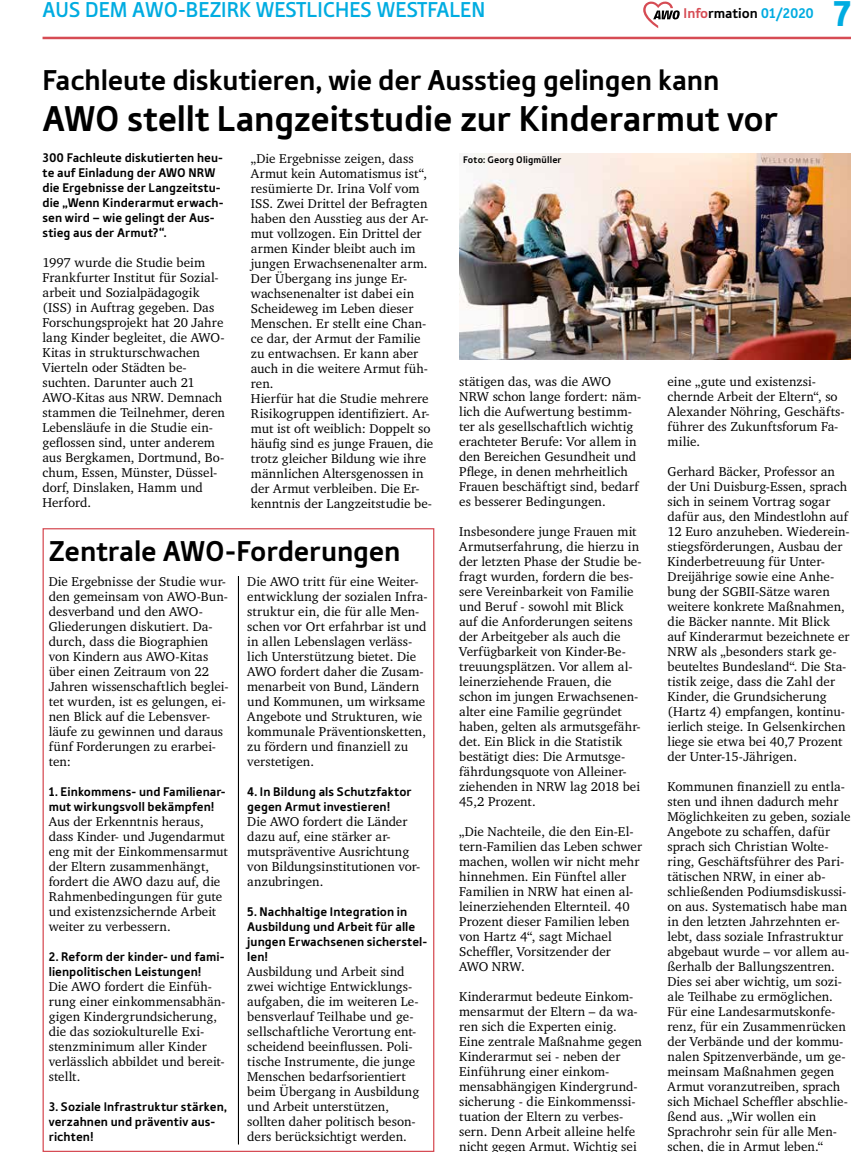
<style>
.page{position:relative;width:851px;height:1152px;background:#fff}
.page>*{position:absolute;margin:0;border:0;box-sizing:border-box;transform-origin:0 0}
.t1{font:700 37.5px "Tabula ITC Std";letter-spacing:-.005em;color:#000}
.t2{font:900 37.5px "Tabula ITC Std";color:#00ace1}
.t3{font:700 30px "Tabula ITC Std";letter-spacing:-.005em;color:#000}
.t4{font:500 22.5px "Tabula ITC Std";color:#00ace1}
.t5{font:700 14.75px "Tabula ITC Std";color:#000}
.t6{font:13.12px/15px "Charter BT";letter-spacing:.005em;color:#000}
.t7{font:700 13.12px/15px "Tabula ITC Std";letter-spacing:.005em;color:#000}
.t8{font:700 10px "Tabula ITC Std";letter-spacing:.015em;color:#000}
.s1{color:#d64c54}
.s2{color:#00ace1}
</style>
<div class="page">
<hr style="left:43px;top:37px;width:807px;height:2px;background:#d64c54">
<svg style="left:643px;top:2px;width:36px;height:26px"></svg>
<img style="left:459px;top:153px;width:391px;height:206px">
<hr style="left:238px;top:576px;width:1px;height:568px;background:#000">
<h3 class="t4" style="left:43px;top:-4px;width:444px">AUS DEM AWO-BEZIRK WESTLICHES WESTFALEN</h3>
<p class="t5" style="left:683px;top:5px;width:132px"><span class="s1">Info</span>rmation <span class="s2">01/2020</span></p>
<h1 class="t2" style="left:832px;top:-9px;width:20px">7</h1>
<h2 class="t3" style="left:43px;top:62px;width:678px">Fachleute diskutieren, wie der Ausstieg gelingen kann</h2>
<h1 class="t1" style="left:43px;top:97px;width:737px">AWO stellt Langzeitstudie zur Kinderarmut vor</h1>
<p class="t7" style="left:43px;top:150px;width:182px">300 Fachleute diskutierten heu&shy;te auf Einladung der AWO NRW die Ergebnisse der Langzeitstu&shy;die „Wenn Kinderarmut erwach&shy;sen wird – wie gelingt der Aus&shy;stieg aus der Armut?“.</p>
<p class="t6" style="left:43px;top:255px;width:184px">1997 wurde die Studie beim<br>Frankfurter Institut für Sozial&shy;arbeit und Sozialpädagogik (ISS) in Auftrag gegeben. Das<br>Forschungsprojekt hat 20 Jahre lang Kinder begleitet, die AWO-<br>Kitas in strukturschwachen<br>Vierteln oder Städten be&shy;suchten. Darunter auch 21<br>AWO-Kitas aus NRW. Demnach stammen die Teilnehmer, deren<br>Lebensläufe in die Studie ein&shy;geflossen sind, unter anderem aus Bergkamen, Dortmund, Bo&shy;chum, Essen, Münster, Düssel&shy;dorf, Dinslaken, Hamm und<br>Herford.</p>
<p class="t6" style="left:251px;top:151px;width:184px">„Die Ergebnisse zeigen, dass<br>Armut kein Automatismus ist“, resümierte Dr. Irina Volf vom<br>ISS. Zwei Drittel der Befragten haben den Ausstieg aus der Ar&shy;mut vollzogen. Ein Drittel der armen Kinder bleibt auch im jungen Erwachsenenalter arm.<br>Der Übergang ins junge Er&shy;wachsenenalter ist dabei ein<br>Scheideweg im Leben dieser<br>Menschen. Er stellt eine Chan&shy;ce dar, der Armut der Familie zu entwachsen. Er kann aber auch in die weitere Armut füh&shy;ren.<br>Hierfür hat die Studie mehrere<br>Risikogruppen identifiziert. Ar&shy;mut ist oft weiblich: Doppelt so häufig sind es junge Frauen, die trotz gleicher Bildung wie ihre männlichen Altersgenossen in der Armut verbleiben. Die Er&shy;kenntnis der Langzeitstudie be-</p>
<p class="t8" style="left:463px;top:154px;width:100px">Foto: Georg Oligmüller</p>
<p class="t6" style="left:667px;top:374px;width:179px">eine „gute und existenzsi&shy;chernde Arbeit der Eltern“, so<br>Alexander Nöhring, Geschäfts&shy;führer des Zukunftsforum Fa&shy;milie.</p>
<p class="t6" style="left:667px;top:464px;width:184px">Gerhard Bäcker, Professor an der Uni Duisburg-Essen, sprach sich in seinem Vortrag sogar dafür aus, den Mindestlohn auf<br>12 Euro anzuheben. Wiederein&shy;stiegsförderungen, Ausbau der<br>Kinderbetreuung für Unter-<br>Dreijährige sowie eine Anhe&shy;bung der SGBII-Sätze waren weitere konkrete Maßnahmen, die Bäcker nannte. Mit Blick auf Kinderarmut bezeichnete er<br>NRW als „besonders stark ge&shy;beuteltes Bundesland“. Die Sta&shy;tistik zeige, dass die Zahl der<br>Kinder, die Grundsicherung (Hartz 4) empfangen, kontinu&shy;ierlich steige. In Gelsenkirchen liege sie etwa bei 40,7 Prozent der Unter-15-Jährigen.</p>
<p class="t6" style="left:667px;top:779px;width:184px">Kommunen finanziell zu entla&shy;sten und ihnen dadurch mehr<br>Möglichkeiten zu geben, soziale<br>Angebote zu schaffen, dafür sprach sich Christian Wolte&shy;ring, Geschäftsführer des Pari&shy;tätischen NRW, in einer ab&shy;schließenden Podiumsdiskussi&shy;on aus. Systematisch habe man in den letzten Jahrzehnten er&shy;lebt, dass soziale Infrastruktur abgebaut wurde – vor allem au&shy;ßerhalb der Ballungszentren.<br>Dies sei aber wichtig, um sozi&shy;ale Teilhabe zu ermöglichen.<br>Für eine Landesarmutskonfe&shy;renz, für ein Zusammenrücken der Verbände und der kommu&shy;nalen Spitzenverbände, um ge&shy;meinsam Maßnahmen gegen<br>Armut voranzutreiben, sprach sich Michael Scheffler abschlie&shy;ßend aus. „Wir wollen ein<br>Sprachrohr sein für alle Men&shy;schen, die in Armut leben.“</p>
<p class="t6" style="left:459px;top:374px;width:184px">stätigen das, was die AWO<br>NRW schon lange fordert: näm&shy;lich die Aufwertung bestimm&shy;ter als gesellschaftlich wichtig erachteter Berufe: Vor allem in den Bereichen Gesundheit und<br>Pflege, in denen mehrheitlich<br>Frauen beschäftigt sind, bedarf es besserer Bedingungen.</p>
<p class="t6" style="left:459px;top:524px;width:184px">Insbesondere junge Frauen mit<br>Armutserfahrung, die hierzu in der letzten Phase der Studie be&shy;fragt wurden, fordern die bes&shy;sere Vereinbarkeit von Familie und Beruf - sowohl mit Blick auf die Anforderungen seitens der Arbeitgeber als auch die<br>Verfügbarkeit von Kinder-Be&shy;treuungsplätzen. Vor allem al&shy;leinerziehende Frauen, die schon im jungen Erwachsenen&shy;alter eine Familie gegründet haben, gelten als armutsgefähr&shy;det. Ein Blick in die Statistik bestätigt dies: Die Armutsge&shy;fährdungsquote von Alleiner&shy;ziehenden in NRW lag 2018 bei<br>45,2 Prozent.</p>
<p class="t6" style="left:459px;top:824px;width:184px">„Die Nachteile, die den Ein-El&shy;tern-Familien das Leben schwer machen, wollen wir nicht mehr hinnehmen. Ein Fünftel aller<br>Familien in NRW hat einen al&shy;leinerziehenden Elternteil. 40<br>Prozent dieser Familien leben von Hartz 4“, sagt Michael<br>Scheffler, Vorsitzender der<br>AWO NRW.</p>
<p class="t6" style="left:459px;top:989px;width:184px">Kinderarmut bedeute Einkom&shy;mensarmut der Eltern – da wa&shy;ren sich die Experten einig.<br>Eine zentrale Maßnahme gegen<br>Kinderarmut sei - neben der<br>Einführung einer einkom&shy;mensabhängigen Kindergrund&shy;sicherung - die Einkommenssi&shy;tuation der Eltern zu verbes&shy;sern. Denn Arbeit alleine helfe nicht gegen Armut. Wichtig sei</p>
<h2 class="t3" style="left:49px;top:534px;width:353px">Zentrale AWO-Forderungen</h2>
<p class="t6" style="left:49px;top:574px;width:181px">Die Ergebnisse der Studie wur&shy;den gemeinsam von AWO-Bun&shy;desverband und den AWO-<br>Gliederungen diskutiert. Da&shy;durch, dass die Biographien von Kindern aus AWO-Kitas über einen Zeitraum von 22<br>Jahren wissenschaftlich beglei&shy;tet wurden, ist es gelungen, ei&shy;nen Blick auf die Lebensver&shy;läufe zu gewinnen und daraus fünf Forderungen zu erarbei&shy;ten:</p>
<p class="t7" style="left:49px;top:784px;width:178px">1. Einkommens- und Familienar&shy;mut wirkungsvoll bekämpfen!</p>
<p class="t6" style="left:49px;top:814px;width:181px">Aus der Erkenntnis heraus, dass Kinder- und Jugendarmut eng mit der Einkommensarmut der Eltern zusammenhängt, fordert die AWO dazu auf, die<br>Rahmenbedingungen für gute und existenzsichernde Arbeit weiter zu verbessern.</p>
<p class="t7" style="left:49px;top:949px;width:177px">2. Reform der kinder- und fami&shy;lienpolitischen Leistungen!</p>
<p class="t6" style="left:49px;top:979px;width:178px">Die AWO fordert die Einfüh&shy;rung einer einkommensabhän&shy;gigen Kindergrundsicherung, die das soziokulturelle Exi&shy;stenzminimum aller Kinder verlässlich abbildet und bereit&shy;stellt.</p>
<p class="t7" style="left:49px;top:1099px;width:179px">3. Soziale Infrastruktur stärken, verzahnen und präventiv aus&shy;richten!</p>
<p class="t6" style="left:247px;top:574px;width:182px">Die AWO tritt für eine Weiter&shy;entwicklung der sozialen Infra&shy;struktur ein, die für alle Men&shy;schen vor Ort erfahrbar ist und in allen Lebenslagen verläss&shy;lich Unterstützung bietet. Die<br>AWO fordert daher die Zusam&shy;menarbeit von Bund, Ländern und Kommunen, um wirksame<br>Angebote und Strukturen, wie kommunale Präventionsketten, zu fördern und finanziell zu verstetigen.</p>
<p class="t7" style="left:247px;top:784px;width:166px">4. In Bildung als Schutzfaktor gegen Armut investieren!</p>
<p class="t6" style="left:247px;top:814px;width:174px">Die AWO fordert die Länder dazu auf, eine stärker ar&shy;mutspräventive Ausrichtung von Bildungsinstitutionen vor&shy;anzubringen.</p>
<p class="t7" style="left:247px;top:904px;width:181px">5. Nachhaltige Integration in<br>Ausbildung und Arbeit für alle jungen Erwachsenen sicherstel&shy;len!</p>
<p class="t6" style="left:247px;top:964px;width:173px">Ausbildung und Arbeit sind zwei wichtige Entwicklungs&shy;aufgaben, die im weiteren Le&shy;bensverlauf Teilhabe und ge&shy;sellschaftliche Verortung ent&shy;scheidend beeinflussen. Poli&shy;tische Instrumente, die junge<br>Menschen bedarfsorientiert beim Übergang in Ausbildung und Arbeit unterstützen, sollten daher politisch beson&shy;ders berücksichtigt werden.</p>
</div>
